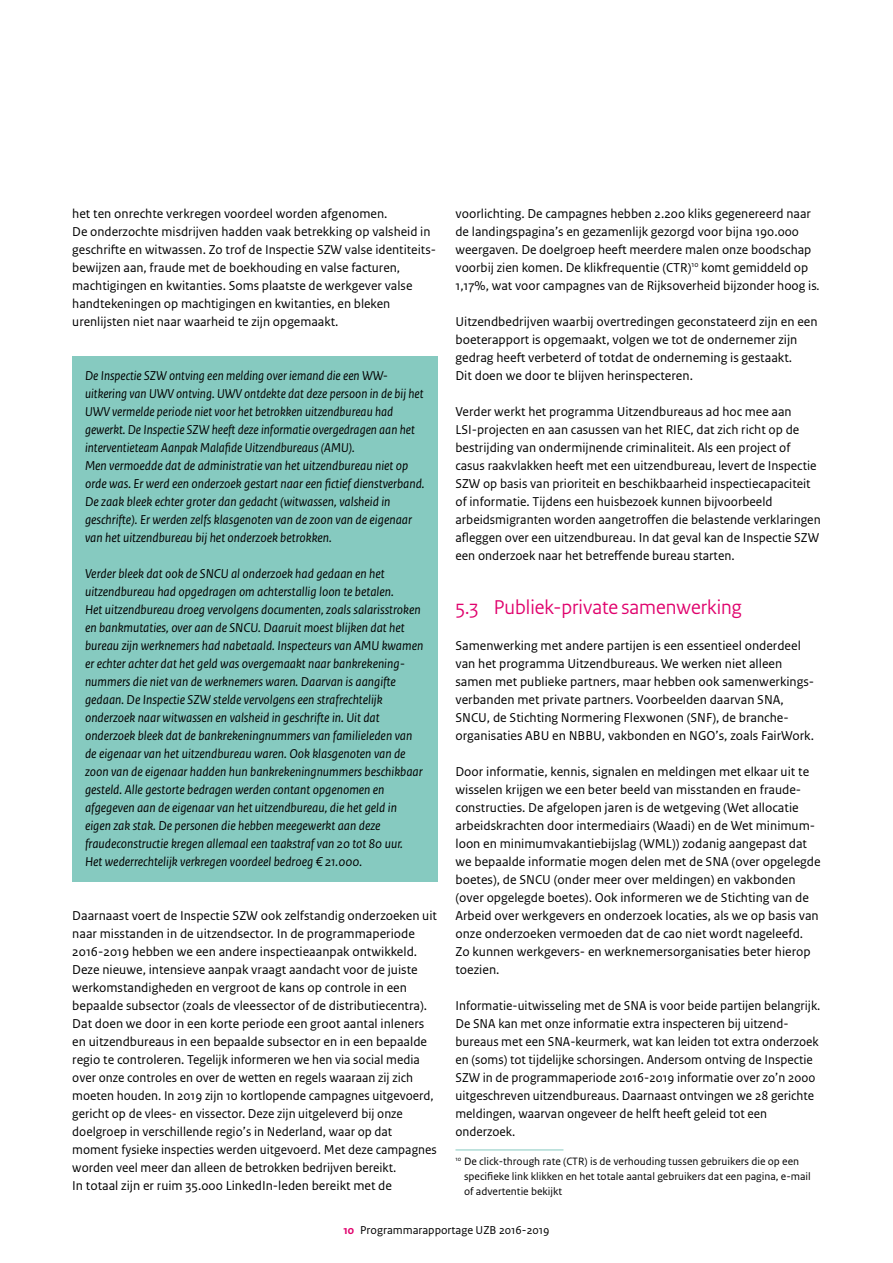
<style>
.page{position:relative;width:893px;height:1263px;background:#fff}
.page>*{position:absolute;margin:0;border:0;box-sizing:border-box;transform-origin:0 0}
.t1{font:21px "Rijksoverheid Sans Heading";color:#e0006c}
.t2{font:13.5px/18px "Rijksoverheid Sans Text";color:#000}
.t3{font:italic 13.5px/18px "Rijksoverheid Sans Text";color:#000}
.t4{font:12px "Rijksoverheid Sans Text";color:#000}
.t5{font:11.25px/15px "Rijksoverheid Sans Text";color:#000}
.s1{font-style:italic}
.s2{font-weight:700;color:#e0006c}
</style>
<div class="page">
<div style="left:72px;top:356px;width:365px;height:201px;background:#86cac0"></div>
<div style="left:72px;top:554px;width:365px;height:327px;background:#86cac0"></div>
<hr style="left:455px;top:1149px;width:108px;height:1px;background:#86cac0">
<p class="t2" style="left:72px;top:205px;width:363px">het ten onrechte verkregen voordeel worden afgenomen.<br>De onderzochte misdrijven hadden vaak betrekking op valsheid in geschrifte en witwassen. Zo trof de Inspectie SZW valse identiteits&shy;bewijzen aan, fraude met de boekhouding en valse facturen, machtigingen en kwitanties. Soms plaatste de werkgever valse handtekeningen op machtigingen en kwitanties, en bleken urenlijsten niet naar waarheid te zijn opgemaakt.</p>
<p class="t3" style="left:85px;top:367px;width:341px">De Inspectie SZW ontving een melding over iemand die een WW&shy;uitkering van UWV ontving. UWV ontdekte dat deze persoon in de bij het UWV vermelde periode niet voor het betrokken uitzendbureau had gewerkt. De Inspectie SZW heeft deze informatie overgedragen aan het interventieteam Aanpak Malafide Uitzendbureaus (AMU).<br>Men vermoedde dat de administratie van het uitzendbureau niet op orde was. Er werd een onderzoek gestart naar een fictief dienstverband.<br>De zaak bleek echter groter dan gedacht (witwassen, valsheid in geschrifte). Er werden zelfs klasgenoten van de zoon van de eigenaar van het uitzendbureau bij het onderzoek betrokken.</p>
<p class="t3" style="left:85px;top:565px;width:340px">Verder bleek dat ook de SNCU al onderzoek had gedaan en het uitzendbureau had opgedragen om achterstallig loon te betalen.<br>Het uitzendbureau droeg vervolgens documenten, zoals salarisstroken en bankmutaties, over aan de SNCU. Daaruit moest blijken dat het bureau zijn werknemers had nabetaald. Inspecteurs van AMU kwamen er echter achter dat het geld was overgemaakt naar bankrekening&shy;nummers die niet van de werknemers waren. Daarvan is aangifte gedaan. De Inspectie SZW stelde vervolgens een strafrechtelijk onderzoek naar witwassen en valsheid in geschrifte in. Uit dat onderzoek bleek dat de bankrekeningnummers van familieleden van de eigenaar van het uitzendbureau waren. Ook klasgenoten van de zoon van de eigenaar hadden hun bankrekeningnummers beschikbaar gesteld. Alle gestorte bedragen werden contant opgenomen en afgegeven aan de eigenaar van het uitzendbureau, die het geld in eigen zak stak. De personen die hebben meegewerkt aan deze fraudeconstructie kregen allemaal een taakstraf van 20 tot 80 uur.<br>Het wederrechtelijk verkregen voordeel bedroeg € 21.000.</p>
<p class="t2" style="left:72px;top:907px;width:366px">Daarnaast voert de Inspectie SZW ook zelfstandig onderzoeken uit naar misstanden in de uitzendsector. In de programmaperiode 2016-2019 hebben we een andere inspectieaanpak ontwikkeld.<br>Deze nieuwe, intensieve aanpak vraagt aandacht voor de juiste werkomstandigheden en vergroot de kans op controle in een bepaalde subsector (zoals de vleessector of de distributiecentra).<br>Dat doen we door in een korte periode een groot aantal inleners en uitzendbureaus in een bepaalde subsector en in een bepaalde regio te controleren. Tegelijk informeren we hen via social media over onze controles en over de wetten en regels waaraan zij zich moeten houden. In 2019 zijn 10 kortlopende campagnes uitgevoerd, gericht op de vlees- en vissector. Deze zijn uitgeleverd bij onze doelgroep in verschillende regio’s in Nederland, waar op dat moment fysieke inspecties werden uitgevoerd. Met deze campagnes worden veel meer dan alleen de betrokken bedrijven bereikt.<br>In totaal zijn er ruim 35.000 LinkedIn-leden bereikt met de</p>
<p class="t2" style="left:455px;top:205px;width:366px">voorlichting. De campagnes hebben 2.200 kliks gegenereerd naar de landingspagina’s en gezamenlijk gezorgd voor bijna 190.000 weergaven. De doelgroep heeft meerdere malen onze boodschap voorbij zien komen. De klikfrequentie (CTR)<sup>10</sup> komt gemiddeld op 1,17%, wat voor campagnes van de Rijksoverheid bijzonder hoog is<span class="s1">.</span></p>
<p class="t2" style="left:455px;top:313px;width:364px">Uitzendbedrijven waarbij overtredingen geconstateerd zijn en een boeterapport is opgemaakt, volgen we tot de ondernemer zijn gedrag heeft verbeterd of totdat de onderneming is gestaakt.<br>Dit doen we door te blijven herinspecteren.</p>
<p class="t2" style="left:455px;top:403px;width:367px">Verder werkt het programma Uitzendbureaus ad hoc mee aan LSI-projecten en aan casussen van het RIEC, dat zich richt op de bestrijding van ondermijnende criminaliteit. Als een project of casus raakvlakken heeft met een uitzendbureau, levert de Inspectie SZW op basis van prioriteit en beschikbaarheid inspectiecapaciteit of informatie. Tijdens een huisbezoek kunnen bijvoorbeeld arbeidsmigranten worden aangetroffen die belastende verklaringen afleggen over een uitzendbureau. In dat geval kan de Inspectie SZW een onderzoek naar het betreffende bureau starten.</p>
<h1 class="t1" style="left:455px;top:595px;width:288px">5.3 Publiek-private samenwerking</h1>
<p class="t2" style="left:455px;top:637px;width:360px">Samenwerking met andere partijen is een essentieel onderdeel van het programma Uitzendbureaus. We werken niet alleen samen met publieke partners, maar hebben ook samenwerkings&shy;verbanden met private partners. Voorbeelden daarvan SNA, SNCU, de Stichting Normering Flexwonen (SNF), de branche&shy;organisaties ABU en NBBU, vakbonden en NGO’s, zoals FairWork.</p>
<p class="t2" style="left:455px;top:763px;width:367px">Door informatie, kennis, signalen en meldingen met elkaar uit te wisselen krijgen we een beter beeld van misstanden en fraude&shy;constructies. De afgelopen jaren is de wetgeving (Wet allocatie arbeidskrachten door intermediairs (Waadi) en de Wet minimum&shy;loon en minimumvakantiebijslag (WML)) zodanig aangepast dat we bepaalde informatie mogen delen met de SNA (over opgelegde boetes), de SNCU (onder meer over meldingen) en vakbonden (over opgelegde boetes). Ook informeren we de Stichting van de Arbeid over werkgevers en onderzoek locaties, als we op basis van onze onderzoeken vermoeden dat de cao niet wordt nageleefd.<br>Zo kunnen werkgevers- en werknemersorganisaties beter hierop toezien.</p>
<p class="t2" style="left:455px;top:997px;width:366px">Informatie-uitwisseling met de SNA is voor beide partijen belangrijk.<br>De SNA kan met onze informatie extra inspecteren bij uitzend&shy;bureaus met een SNA-keurmerk, wat kan leiden tot extra onderzoek en (soms) tot tijdelijke schorsingen. Andersom ontving de Inspectie SZW in de programmaperiode 2016-2019 informatie over zo’n 2000 uitgeschreven uitzendbureaus. Daarnaast ontvingen we 28 gerichte meldingen, waarvan ongeveer de helft heeft geleid tot een onderzoek.</p>
<p class="t5" style="left:464px;top:1154px;width:348px;text-indent:-9px"><sup>10</sup> De click-through rate (CTR) is de verhouding tussen gebruikers die op een specifieke link klikken en het totale aantal gebruikers dat een pagina, e-mail of advertentie bekijkt</p>
<p class="t4" style="left:343px;top:1223px;width:208px"><span class="s2">10</span> Programmarapportage UZB 2016-2019</p>
</div>
